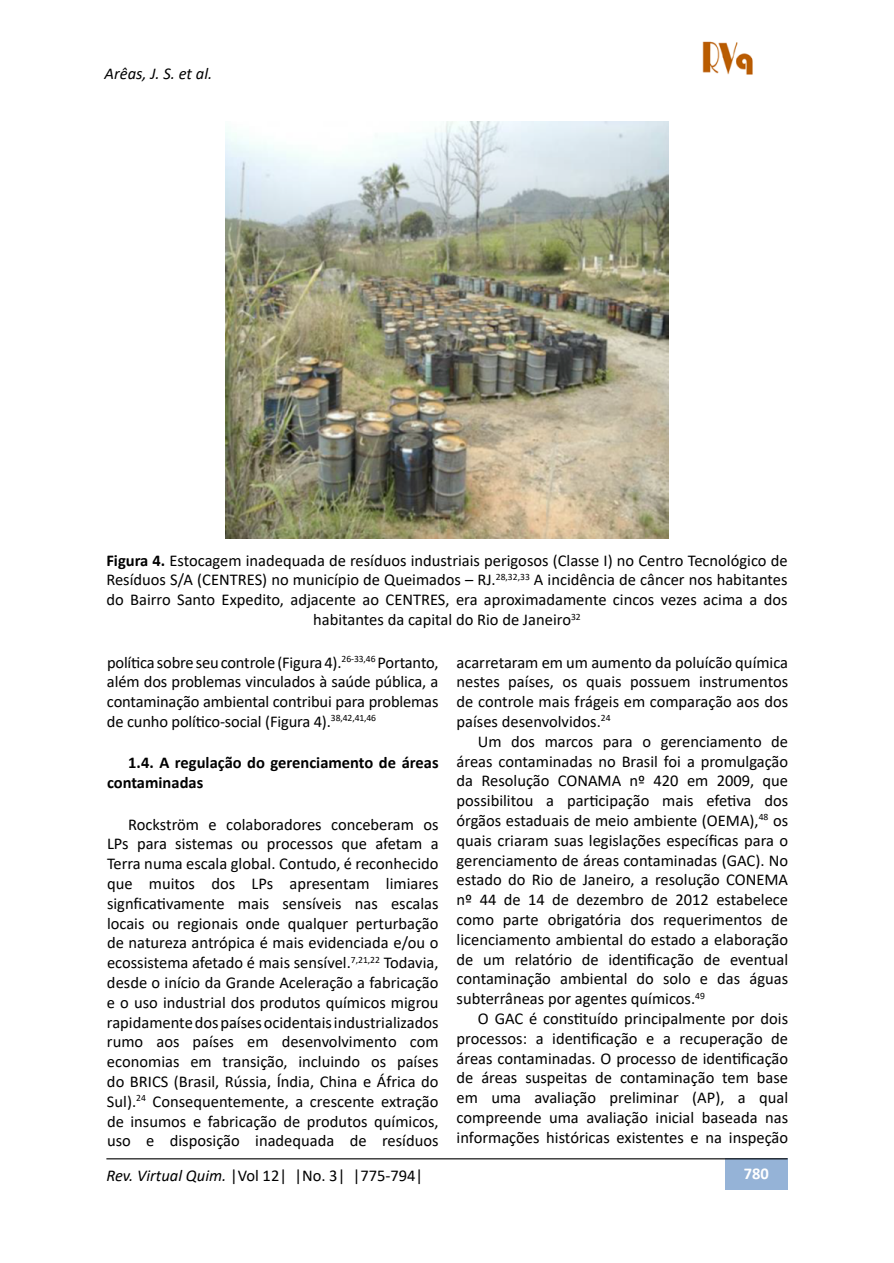
<style>
.page{position:relative;width:894px;height:1263px;background:#fff}
.page>*{position:absolute;margin:0;border:0;box-sizing:border-box;transform-origin:0 0}
.t1{font:16.5px/19.8px "Calibri";color:#000;text-align:justify}
.t2{font:700 16.5px/19.8px "Calibri";color:#000}
.t3{font:italic 16.5px "Calibri";color:#000}
.t4{font:700 16.5px "Calibri";color:#fff}
.s1{font-weight:700}
.s2{font-style:italic}
</style>
<div class="page">
<div style="left:724px;top:1158px;width:63px;height:32px;background:#95b3d7"></div>
<hr style="left:106px;top:1158px;width:681px;height:1px;background:#000">
<img style="left:702px;top:41px;width:51px;height:34px">
<img style="left:225px;top:121px;width:443px;height:417px">
<p class="t3" style="left:104px;top:62px;width:109px">Arêas, J. S. et al.</p>
<p class="t1" style="left:106px;top:550px;width:682px;text-align:center"><span class="s1">Figura 4.</span> Estocagem inadequada de resíduos industriais perigosos (Classe I) no Centro Tecnológico de Resíduos S/A (CENTRES) no município de Queimados – RJ.<sup>28,32,33</sup> A incidência de câncer nos habitantes do Bairro Santo Expedito, adjacente ao CENTRES, era aproximadamente cincos vezes acima a dos habitantes da capital do Rio de Janeiro<sup>32</sup></p>
<p class="t1" style="left:107px;top:651px;width:333px">política sobre seu controle (Figura 4).<sup>26-33,46</sup> Portanto, além dos problemas vinculados à saúde pública, a contaminação ambiental contribui para problemas de cunho político-social (Figura 4).<sup>38,42,41,46</sup></p>
<p class="t2" style="left:107px;top:752px;width:333px;text-indent:21px">1.4. A regulação do gerenciamento de áreas contaminadas</p>
<p class="t1" style="left:107px;top:813px;width:333px;text-indent:21px">Rockström e colaboradores conceberam os LPs para sistemas ou processos que afetam a Terra numa escala global. Contudo, é reconhecido que muitos dos LPs apresentam limiares signficativamente mais sensíveis nas escalas locais ou regionais onde qualquer perturbação de natureza antrópica é mais evidenciada e/ou o ecossistema afetado é mais sensível.<sup>7,21,22</sup> Todavia, desde o início da Grande Aceleração a fabricação e o uso industrial dos produtos químicos migrou rapidamente dos países ocidentais industrializados rumo aos países em desenvolvimento com economias em transição, incluindo os países do BRICS (Brasil, Rússia, Índia, China e África do Sul).<sup>24</sup> Consequentemente, a crescente extração de insumos e fabricação de produtos químicos, uso e disposição inadequada de resíduos</p>
<p class="t1" style="left:456px;top:651px;width:333px">acarretaram em um aumento da poluícão química nestes países, os quais possuem instrumentos de controle mais frágeis em comparação aos dos países desenvolvidos.<sup>24</sup></p>
<p class="t1" style="left:456px;top:731px;width:333px;text-indent:21px">Um dos marcos para o gerenciamento de áreas contaminadas no Brasil foi a promulgação da Resolução CONAMA nº 420 em 2009, que possibilitou a participação mais efetiva dos órgãos estaduais de meio ambiente (OEMA),<sup>48</sup> os quais criaram suas legislações específicas para o gerenciamento de áreas contaminadas (GAC). No estado do Rio de Janeiro, a resolução CONEMA nº 44 de 14 de dezembro de 2012 estabelece como parte obrigatória dos requerimentos de licenciamento ambiental do estado a elaboração de um relatório de identificação de eventual contaminação ambiental do solo e das águas subterrâneas por agentes químicos.<sup>49</sup></p>
<p class="t1" style="left:456px;top:1008px;width:333px;text-indent:21px">O GAC é constituído principalmente por dois processos: a identificação e a recuperação de áreas contaminadas. O processo de identificação de áreas suspeitas de contaminação tem base em uma avaliação preliminar (AP), a qual compreende uma avaliação inicial baseada nas informações históricas existentes e na inspeção</p>
<p class="t1" style="left:106px;top:1165px;width:318px"><span class="s2">Rev. Virtual Quim.</span> |Vol 12| |No. 3| |775-794|</p>
<p class="t4" style="left:743px;top:1162px;width:27px">780</p>
</div>
